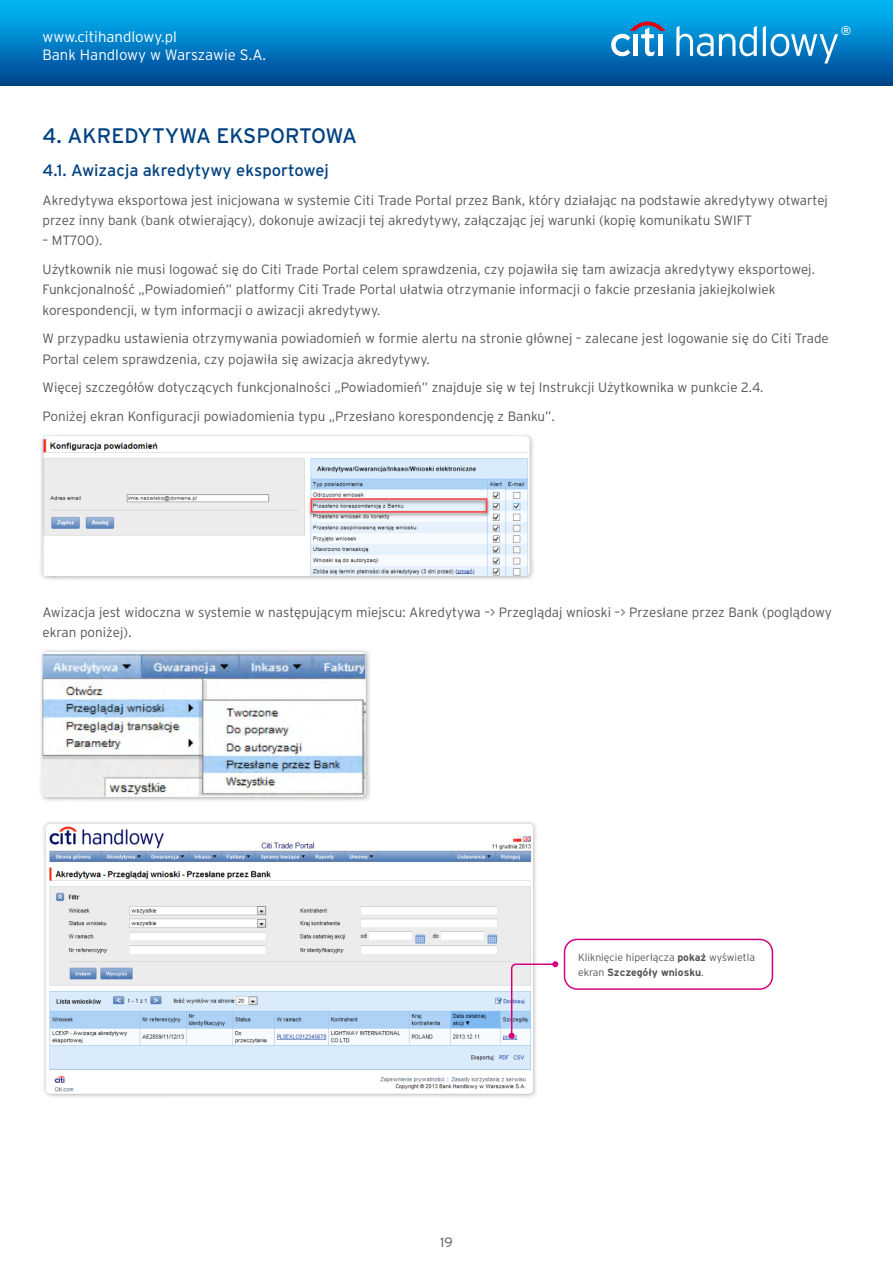
<style>
.page{position:relative;width:893px;height:1263px;background:#fff}
.page>*{position:absolute;margin:0;border:0;box-sizing:border-box;transform-origin:0 0}
._1{font:21px "Interstate Pl";color:#004180}
._1_1{font:16.5px "Interstate Pl";color:#004180}
.t1{font:300 15px/18px "Interstate Pl";color:#fff}
.main{font:300 13.5px/20.2px "Interstate Pl";color:#565656}
.t2{font:12.6px "Interstate Pl";color:#fff}
.bullet_level_2{font:300 10.5px/15px "Interstate Pl";color:#565656}
.s1{font-weight:700}
</style>
<div class="page">
<div style="left:0;top:0;width:893px;height:85px;background:linear-gradient(to bottom,#00befa,#004390)"></div>
<svg style="left:676px;top:26px;width:81px;height:30px"></svg>
<svg style="left:763px;top:26px;width:75px;height:37px"></svg>
<svg style="left:611px;top:22px;width:54px;height:34px"></svg>
<div style="left:658px;top:34px;width:5px;height:22px;background:#fff"></div>
<div style="left:38px;top:433px;width:497px;height:148px;background:#000;opacity:.3"></div>
<img style="left:43px;top:436px;width:486px;height:140px">
<div style="left:38px;top:648px;width:333px;height:154px;background:#000;opacity:.3"></div>
<img style="left:43px;top:652px;width:323px;height:145px">
<div style="left:42px;top:820px;width:496px;height:279px;background:#000;opacity:.3"></div>
<img style="left:46px;top:824px;width:487px;height:270px">
<div style="left:564px;top:939px;width:209px;height:51px;border:2px solid #d3007e;border-radius:13px"></div>
<svg style="left:509px;top:961px;width:49px;height:78px"></svg>
<p class="t1" style="left:43px;top:28px;width:225px">www.citihandlowy.pl<br>Bank Handlowy w Warszawie S.A.</p>
<p class="t2" style="left:841px;top:24px;width:12px">®</p>
<p class="_1" style="left:43px;top:124px;width:316px">4. AKREDYTYWA EKSPORTOWA</p>
<p class="_1_1" style="left:43px;top:161px;width:288px">4.1. Awizacja akredytywy eksportowej</p>
<p class="main" style="left:43px;top:190px;width:787px">Akredytywa eksportowa jest inicjowana w systemie Citi Trade Portal przez Bank, który działając na podstawie akredytywy otwartej przez inny bank (bank otwierający), dokonuje awizacji tej akredytywy, załączając jej warunki (kopię komunikatu SWIFT</p>
<p class="main" style="left:43px;top:230px;width:61px">– MT700).</p>
<p class="main" style="left:43px;top:259px;width:774px">Użytkownik nie musi logować się do Citi Trade Portal celem sprawdzenia, czy pojawiła się tam awizacja akredytywy eksportowej.<br>Funkcjonalność „Powiadomień” platformy Citi Trade Portal ułatwia otrzymanie informacji o fakcie przesłania jakiejkolwiek korespondencji, w tym informacji o awizacji akredytywy.</p>
<p class="main" style="left:43px;top:328px;width:788px">W przypadku ustawienia otrzymywania powiadomień w formie alertu na stronie głównej – zalecane jest logowanie się do Citi Trade<br>Portal celem sprawdzenia, czy pojawiła się awizacja akredytywy.</p>
<p class="main" style="left:43px;top:377px;width:722px">Więcej szczegółów dotyczących funkcjonalności „Powiadomień” znajduje się w tej Instrukcji Użytkownika w punkcie 2.4.</p>
<p class="main" style="left:43px;top:406px;width:514px">Poniżej ekran Konfiguracji powiadomienia typu „Przesłano korespondencję z Banku”.</p>
<p class="main" style="left:43px;top:601px;width:791px">Awizacja jest widoczna w systemie w następującym miejscu: Akredytywa –&gt; Przeglądaj wnioski –&gt; Przesłane przez Bank (poglądowy ekran poniżej).</p>
<p class="main" style="left:440px;top:1232px;width:14px">19</p>
<p class="bullet_level_2" style="left:578px;top:949px;width:179px">Kliknięcie hiperłącza <span class="s1">pokaż</span> wyświetla ekran <span class="s1">Szczegóły wniosku</span>.</p>
</div>
